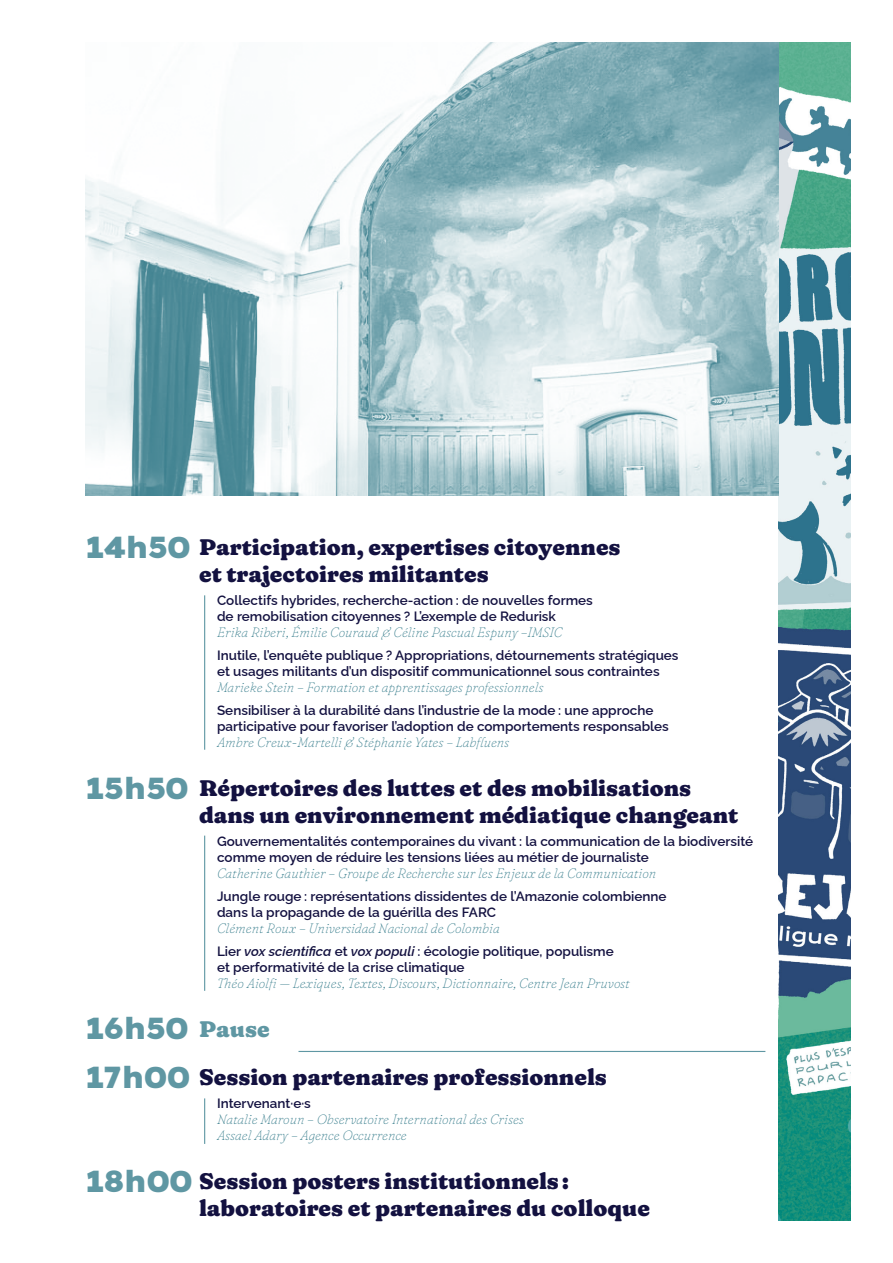
<style>
.page{position:relative;width:893px;height:1263px;background:#fff}
.page>*{position:absolute;margin:0;border:0;box-sizing:border-box;transform-origin:0 0}
.Titre{font:30px "Lexend Exa";letter-spacing:-.055em;color:#5f97a3}
.Titre-2{font:900 22.5px/27px "Fraunces 9 pt Super Soft";color:#131140}
.Sous-titre{font:600 13.5px/16.2px "Raleway";color:#131140}
.Intervenants{font:italic 100 13.5px/16.2px "Fraunces 9 pt Super Soft";color:#377d8c}
.s1{font-family:"Lexend Exa";font-weight:400;font-size:30px;color:#5f97a3}
.s2{font-style:italic}
.s3{font-family:"Fraunces 9 pt Super Soft";font-weight:900;font-size:22.5px}
</style>
<div class="page">
<img style="left:778px;top:43px;width:72px;height:1177px">
<img style="left:85px;top:43px;width:693px;height:452px">
<hr style="left:204px;top:1098px;width:1px;height:46px;background:#5f97a3">
<hr style="left:204px;top:836px;width:1px;height:155px;background:#5f97a3">
<hr style="left:204px;top:595px;width:1px;height:155px;background:#5f97a3">
<hr style="left:298px;top:1051px;width:467px;height:1px;background:#5f97a3">
<p class="Titre-2" style="left:199px;top:532px;width:423px;text-indent:-114px"><span class="s1">14h50</span> Participation, expertises citoyennes et trajectoires militantes</p>
<p class="Sous-titre" style="left:217px;top:590px;width:377px">Collectifs hybrides, recherche-action : de nouvelles formes de remobilisation citoyennes ? L’exemple de Redurisk</p>
<p class="Intervenants" style="left:217px;top:623px;width:347px">Erika Riberi, Émilie Couraud &amp; Céline Pascual Espuny –IMSIC</p>
<p class="Sous-titre" style="left:217px;top:645px;width:463px">Inutile, l’enquête publique ? Appropriations, détournements stratégiques et usages militants d’un dispositif communicationnel sous contraintes</p>
<p class="Intervenants" style="left:217px;top:678px;width:328px">Marieke Stein – Formation et apprentissages professionnels</p>
<p class="Sous-titre" style="left:217px;top:700px;width:453px">Sensibiliser à la durabilité dans l’industrie de la mode : une approche participative pour favoriser l’adoption de comportements responsables</p>
<p class="Intervenants" style="left:217px;top:733px;width:294px">Ambre Creux-Martelli &amp; Stéphanie Yates – Labfluens</p>
<p class="Titre-2" style="left:199px;top:773px;width:541px;text-indent:-114px"><span class="s1">15h50</span> Répertoires des luttes et des mobilisations dans un environnement médiatique changeant</p>
<p class="Sous-titre" style="left:217px;top:831px;width:538px">Gouvernementalités contemporaines du vivant : la communication de la biodiversité comme moyen de réduire les tensions liées au métier de journaliste</p>
<p class="Intervenants" style="left:217px;top:864px;width:441px">Catherine Gauthier – Groupe de Recherche sur les Enjeux de la Communication</p>
<p class="Sous-titre" style="left:217px;top:886px;width:451px">Jungle rouge : représentations dissidentes de l’Amazonie colombienne dans la propagande de la guérilla des FARC</p>
<p class="Intervenants" style="left:217px;top:919px;width:284px">Clément Roux – Universidad Nacional de Colombia</p>
<p class="Sous-titre" style="left:217px;top:941px;width:398px">Lier <span class="s2">vox scientifica</span> et <span class="s2">vox populi</span> : écologie politique, populisme et performativité de la crise climatique</p>
<p class="Intervenants" style="left:217px;top:974px;width:414px">Théo Aiolfi — Lexiques, Textes, Discours, Dictionnaire, Centre Jean Pruvost</p>
<p class="Titre" style="left:85px;top:1006px;width:186px">16h50 <span class="s3">Pause</span></p>
<p class="Titre-2" style="left:85px;top:1062px;width:523px"><span class="s1">17h00</span> Session partenaires professionnels</p>
<p class="Sous-titre" style="left:217px;top:1094px;width:95px">Intervenant·e·s</p>
<p class="Intervenants" style="left:217px;top:1110px;width:308px">Natalie Maroun – Observatoire International des Crises<br>Assael Adary – Agence Occurrence</p>
<p class="Titre-2" style="left:199px;top:1166px;width:452px;text-indent:-114px"><span class="s1">18h00</span> Session posters institutionnels: laboratoires et partenaires du colloque</p>
</div>
